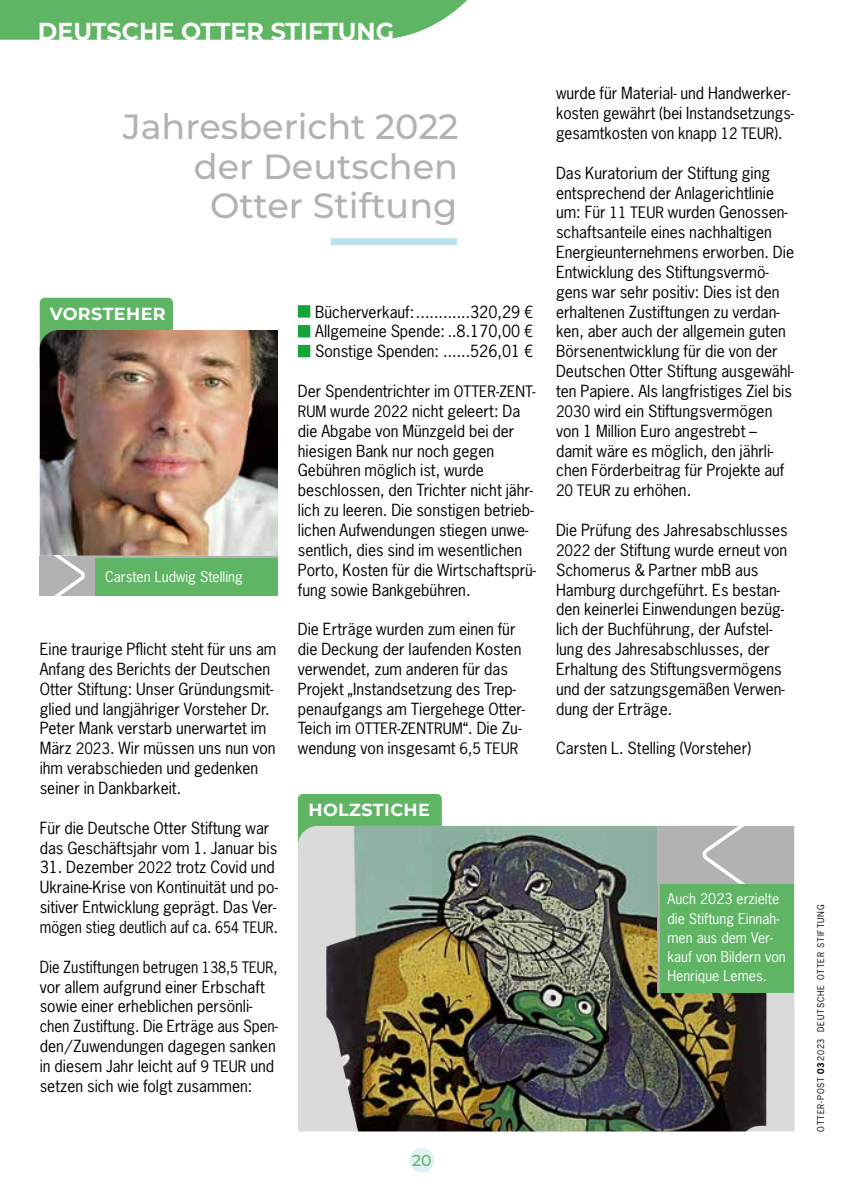
<style>
.page{position:relative;width:844px;height:1191px;background:#fff}
.page>*{position:absolute;margin:0;border:0;box-sizing:border-box;transform-origin:0 0}
.t1{font:500 35px/39.7px "Montserrat";color:#b3b2b2;text-align:right}
.t2{font:700 24.5px "Montserrat";color:#fff}
.t3{font:700 17.5px "Montserrat";letter-spacing:.025em;color:#fff}
.t4{font:15.75px/19.8px "News Gothic Std";color:#000}
.t5{font:15.75px/19.8px "News Gothic Std";color:#000;scale:.94 1}
.t6{font:500 15.75px "Montserrat";color:#60b565}
.t7{font:14px/19.2px "News Gothic Std";color:#fff}
.t8{font:8.75px "News Gothic Std";letter-spacing:.1em;color:#000}
.s1{font-size:14.88px}
.s2{font-weight:700}
</style>
<div class="page">
<div style="left:409px;top:1147px;width:25px;height:25px;background:#e0f1f5;border-radius:50%"></div>
<div style="left:298px;top:794px;width:143px;height:60px;background:#60b565;border-radius:5px"></div>
<div style="left:298px;top:826px;width:496px;height:305px;background:#dadada"></div>
<img style="left:326px;top:826px;width:440px;height:305px">
<svg style="left:0;top:0;width:467px;height:40px;background:#6bba6f"></svg>
<div style="left:330px;top:238px;width:127px;height:7px;background:#bee2e9"></div>
<div style="left:298px;top:305px;width:12px;height:12px;background:#13a538;border:2px solid #13a538"></div>
<div style="left:298px;top:325px;width:12px;height:12px;background:#13a538"></div>
<div style="left:298px;top:345px;width:12px;height:12px;background:#13a538"></div>
<div style="left:40px;top:298px;width:133px;height:72px;background:#60b565;border-radius:5px"></div>
<img style="left:40px;top:330px;width:238px;height:226px">
<div style="left:67px;top:557px;width:211px;height:38px;background:#60b565"></div>
<div style="left:40px;top:556px;width:55px;height:39px;background:#b3b2b2"></div>
<svg style="left:55px;top:556px;width:30px;height:39px"></svg>
<hr style="left:67px;top:556px;width:211px;height:2px;background:#b3b2b2">
<div style="left:657px;top:883px;width:137px;height:109px;background:#60b565"></div>
<div style="left:657px;top:826px;width:137px;height:57px;background:#b3b2b2"></div>
<svg style="left:702px;top:826px;width:42px;height:57px"></svg>
<hr style="left:657px;top:826px;width:2px;height:166px;background:#b3b2b2">
<h2 class="t2" style="left:38px;top:13px;width:357px">DEUTSCHE OTTER STIFTUNG</h2>
<h1 class="t1" style="left:123px;top:105px;width:337px">Jahresbericht 2022 der Deutschen<br>Otter Stiftung</h1>
<p class="t3" style="left:50px;top:301px;width:118px">VORSTEHER</p>
<p class="t7" style="left:105px;top:567px;width:139px">Carsten Ludwig Stelling</p>
<p class="t4" style="left:40px;top:639px;width:238px">Eine traurige Pflicht steht für uns am Anfang des Berichts der Deutschen Otter Stiftung: Unser Gründungsmit&shy;glied und langjähriger Vorsteher Dr.<br>Peter Mank verstarb unerwartet im März <span class="s1">2023</span>. Wir müssen uns nun von ihm verabschieden und gedenken seiner in Dankbarkeit.</p>
<p class="t4" style="left:40px;top:817px;width:239px">Für die Deutsche Otter Stiftung war das Geschäftsjahr vom 1. Januar bis</p>
<p class="t4" style="left:40px;top:857px;width:240px">31. Dezember <span class="s1">2022</span> trotz Covid und Ukraine-Krise von Kontinuität und po&shy;sitiver Entwicklung geprägt. Das Ver&shy;mögen stieg deutlich auf ca. <span class="s1">654 TEUR</span>.</p>
<p class="t5" style="left:40px;top:956px;width:255px">Die Zustiftungen betrugen <span class="s1">138,5 TEUR</span>, vor allem aufgrund einer Erbschaft sowie einer erheblichen persönli&shy;chen Zustiftung. Die Erträge aus Spen&shy;den/Zuwendungen dagegen sanken in diesem Jahr leicht auf <span class="s1">9 TEUR</span> und setzen sich wie folgt zusammen:</p>
<p class="t4" style="left:315px;top:302px;width:219px;text-align:justify">Bücherverkauf:............320,29 € Allgemeine Spende: ..8.170,00 € Sonstige Spenden: ......526,01 €</p>
<p class="t4" style="left:298px;top:381px;width:240px">Der Spendentrichter im <span class="s1">OTTER-ZENT-RUM</span> wurde <span class="s1">2022</span> nicht geleert: Da die Abgabe von Münzgeld bei der hiesigen Bank nur noch gegen Gebühren möglich ist, wurde beschlossen, den Trichter nicht jähr&shy;lich zu leeren. Die sonstigen betrieb&shy;lichen Aufwendungen stiegen unwe&shy;sentlich, dies sind im wesentlichen Porto, Kosten für die Wirtschaftsprü&shy;fung sowie Bankgebühren.</p>
<p class="t4" style="left:298px;top:619px;width:229px">Die Erträge wurden zum einen für die Deckung der laufenden Kosten verwendet, zum anderen für das<br>Projekt „Instandsetzung des Trep&shy;penaufgangs am Tiergehege Otter-<br>Teich im <span class="s1">OTTER-ZENTRUM</span>“. Die Zu&shy;wendung von insgesamt <span class="s1">6,5 TEUR</span></p>
<p class="t3" style="left:308px;top:797px;width:123px">HOLZSTICHE</p>
<p class="t4" style="left:556px;top:83px;width:239px">wurde für Material- und Handwerker&shy;kosten gewährt (bei Instandsetzungs&shy;gesamtkosten von knapp <span class="s1">12 TEUR</span>).</p>
<p class="t4" style="left:556px;top:163px;width:239px">Das Kuratorium der Stiftung ging entsprechend der Anlagerichtlinie um: Für <span class="s1">11 TEUR</span> wurden Genossen&shy;schaftsanteile eines nachhaltigen Energieunternehmens erworben. Die Entwicklung des Stiftungsvermö&shy;gens war sehr positiv: Dies ist den erhaltenen Zustiftungen zu verdan&shy;ken, aber auch der allgemein guten Börsenentwicklung für die von der Deutschen Otter Stiftung ausgewähl&shy;ten Papiere. Als langfristiges Ziel bis <span class="s1">2030</span> wird ein Stiftungsvermögen von 1 Million Euro angestrebt – damit wäre es möglich, den jährli&shy;chen Förderbeitrag für Projekte auf <span class="s1">20 TEUR</span> zu erhöhen.</p>
<p class="t4" style="left:556px;top:520px;width:233px">Die Prüfung des Jahresabschlusses<br><span class="s1">2022</span> der Stiftung wurde erneut von<br>Schomerus &amp; Partner mbB aus<br>Hamburg durchgeführt. Es bestan&shy;den keinerlei Einwendungen bezüg&shy;lich der Buchführung, der Aufstel&shy;lung des Jahresabschlusses, der<br>Erhaltung des Stiftungsvermögens und der satzungsgemäßen Verwen&shy;dung der Erträge.</p>
<p class="t4" style="left:556px;top:738px;width:197px">Carsten L. Stelling (Vorsteher)</p>
<p class="t7" style="left:667px;top:889px;width:120px">Auch 2023 erzielte die Stiftung Einnah&shy;men aus dem Ver&shy;kauf von Bildern von<br>Henrique Lemes.</p>
<p class="t6" style="left:412px;top:1149px;width:21px">20</p>
<p class="t8" style="left:815px;top:1032px;width:129px;rotate:-90deg">DEUTSCHE OTTER STIFTUNG</p>
<p class="t8" style="left:815px;top:1132px;width:95px;rotate:-90deg">OTTER-POST <span class="s2">03</span>2023</p>
</div>
